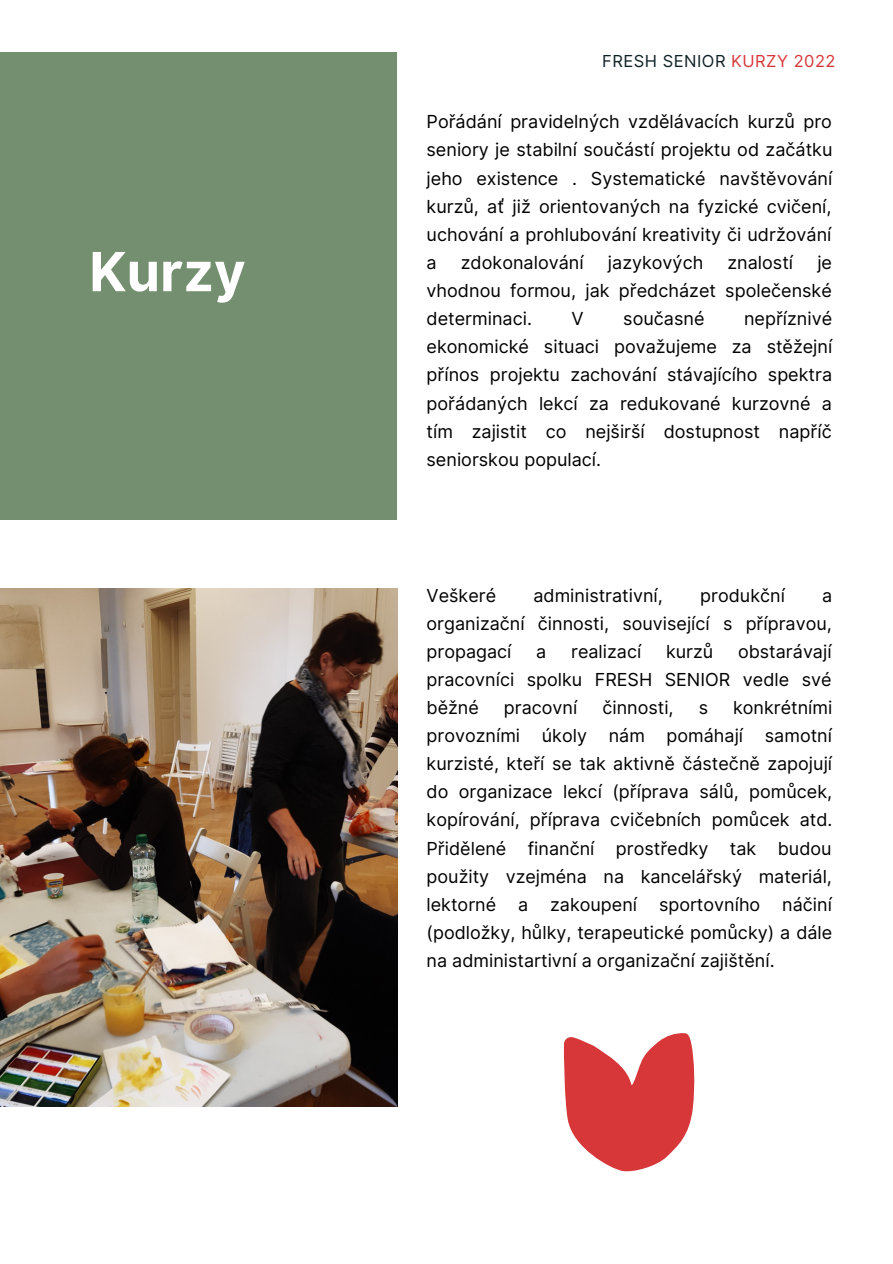
<style>
.page{position:relative;width:893px;height:1264px;background:#fff}
.page>*{position:absolute;margin:0;border:0;box-sizing:border-box;transform-origin:0 0}
.t1{font:700 54px "Inter";color:#fff}
.t2{font:18px/28px "Inter";color:#000;text-align:justify}
.t3{font:16.5px "Inter";letter-spacing:.03em;color:#102226}
.s1{color:#d73739}
</style>
<div class="page">
<div style="left:0;top:52px;width:397px;height:467px;background:#748f6f"></div>
<svg style="left:564px;top:1033px;width:131px;height:139px"></svg>
<img style="left:0;top:589px;width:397px;height:517px">
<p class="t1" style="left:89px;top:239px;width:158px">Kurzy</p>
<p class="t3" style="left:602px;top:51px;width:235px">FRESH SENIOR <span class="s1">KURZY 2022</span></p>
<p class="t2" style="left:426px;top:108px;width:407px">Pořádání pravidelných vzdělávacích kurzů pro seniory je stabilní součástí projektu od začátku jeho existence . Systematické navštěvování kurzů, ať již orientovaných na fyzické cvičení, uchování a prohlubování kreativity či udržování a</p>
<p class="t2" style="left:461px;top:248px;width:124px">zdokonalování</p>
<p class="t2" style="left:608px;top:248px;width:97px">jazykových</p>
<p class="t2" style="left:727px;top:248px;width:67px">znalostí</p>
<p class="t2" style="left:426px;top:248px;width:407px;text-indent:391px">je vhodnou formou, jak předcházet společenské determinaci.</p>
<p class="t2" style="left:426px;top:304px;width:407px;text-indent:317px">nepříznivé ekonomické situaci považujeme za stěžejní přínos projektu zachování stávajícího spektra pořádaných lekcí za redukované kurzovné a tím zajistit co nejširší dostupnost napříč seniorskou populací.</p>
<p class="t2" style="left:571px;top:304px;width:14px">V</p>
<p class="t2" style="left:623px;top:304px;width:83px">současné</p>
<p class="t2" style="left:426px;top:581px;width:71px">Veškeré</p>
<p class="t2" style="left:533px;top:581px;width:131px">administrativní,</p>
<p class="t2" style="left:700px;top:581px;width:86px">produkční</p>
<p class="t2" style="left:426px;top:581px;width:407px;text-indent:395px">a organizační činnosti, související s přípravou, propagací</p>
<p class="t2" style="left:536px;top:637px;width:12px">a</p>
<p class="t2" style="left:571px;top:637px;width:72px">realizací</p>
<p class="t2" style="left:666px;top:637px;width:49px">kurzů</p>
<p class="t2" style="left:426px;top:637px;width:406px;text-indent:311px">obstarávají pracovníci spolku FRESH SENIOR vedle své běžné</p>
<p class="t2" style="left:426px;top:693px;width:407px;text-indent:306px">konkrétními provozními úkoly nám pomáhají samotní kurzisté, kteří se tak aktivně částečně zapojují do organizace lekcí (příprava sálů, pomůcek, kopírování, příprava cvičebních pomůcek atd.<br>Přidělené finanční prostředky tak budou použity vzejména na kancelářský materiál, lektorné a zakoupení sportovního náčiní (podložky, hůlky, terapeutické pomůcky) a dále na administartivní a organizační zajištění.</p>
<p class="t2" style="left:504px;top:693px;width:75px">pracovní</p>
<p class="t2" style="left:602px;top:693px;width:73px">činnosti,</p>
<p class="t2" style="left:698px;top:693px;width:11px">s</p>
</div>
